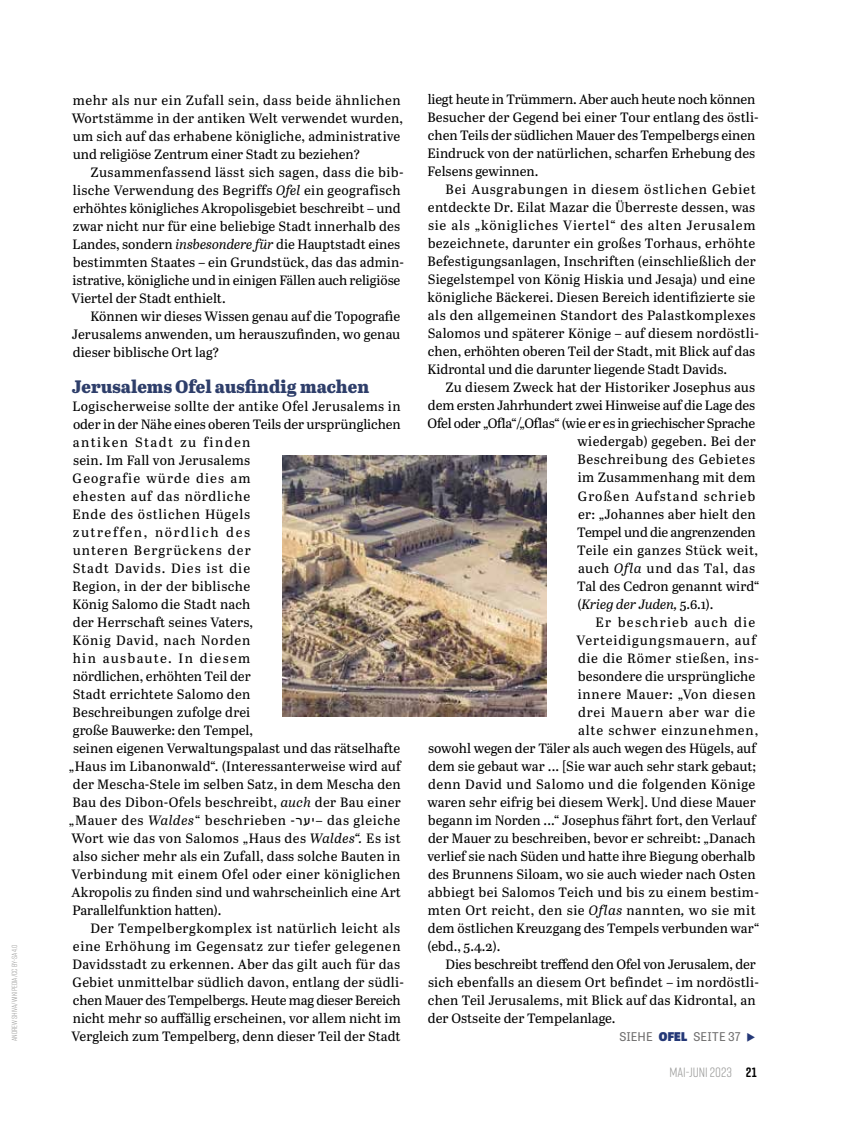
<style>
.page{position:relative;width:864px;height:1136px;background:#fff}
.page>*{position:absolute;margin:0;border:0;box-sizing:border-box;transform-origin:0 0}
.t1{font:800 18px "Abril Text";color:#2e3e6a}
.t2{font:13.5px/18px "Abril Text";letter-spacing:.01em;color:#000}
.t3{font:13.5px "Abril Text";letter-spacing:-.01em;color:#000}
.t4{font:13.5px "Abril Text";letter-spacing:.035em;color:#000}
.t5{font:13.5px "Abril Text";letter-spacing:.045em;color:#000}
.t6{font:13.5px "Abril Text";letter-spacing:.05em;color:#000}
.t7{font:13.5px "Abril Text";letter-spacing:-.015em;color:#000}
.t8{font:13.5px "Abril Text";letter-spacing:.04em;color:#000}
.t9{font:13.5px "Abril Text";letter-spacing:-.02em;color:#000}
.t10{font:13.5px "Abril Text";letter-spacing:.03em;color:#000}
.t11{font:13.5px "Abril Text";letter-spacing:.07em;color:#000}
.t12{font:italic 13.5px "Abril Text";letter-spacing:-.01em;color:#000}
.t13{font:13.5px "Abril Text";letter-spacing:.105em;color:#000}
.t14{font:13.5px "Abril Text";letter-spacing:.085em;color:#000}
.t15{font:13.5px "Abril Text";letter-spacing:.095em;color:#000}
.t16{font:13.5px "Abril Text";letter-spacing:.09em;color:#000}
.t17{font:13.5px "Rift Soft";color:#9d9d9c}
.t18{font:12px "Tablet Gothic";letter-spacing:.015em;color:#706f6f}
.t19{font:7.5px "Rift Soft";color:#9d9d9c}
.s1{font-style:italic}
.s2{font-family:"Arial Hebrew"}
.s3{font-style:normal}
.s4{font-weight:800;color:#243877}
.s5{color:#243877}
.s6{font-weight:700;color:#000}
</style>
<div class="page">
<img style="left:282px;top:455px;width:264px;height:261px">
<p class="t19" style="left:9px;top:1040px;width:98px;rotate:-90deg">ANDREW SHIVA/WIKIPEDIA/CC BY-SA 4.0</p>
<p class="t2" style="left:72px;top:90px;width:333px">mehr als nur ein Zufall sein, dass beide ähnlichen Wortstämme in der antiken Welt verwendet wurden, um sich auf das erhabene königliche, administrative und religiöse Zentrum einer Stadt zu beziehen?</p>
<p class="t2" style="left:71px;top:162px;width:334px;text-indent:19px">Zusammenfassend lässt sich sagen, dass die bib&shy;lische Verwendung des Begriffs <span class="s1">Ofel</span> ein geografisch erhöhtes königliches Akropolisgebiet beschreibt – und zwar nicht nur für eine beliebige Stadt innerhalb des Landes, sondern <span class="s1">insbesondere für</span> die Hauptstadt eines bestimmten Staates – ein Grundstück, das das admin&shy;istrative, königliche und in einigen Fällen auch religiöse Viertel der Stadt enthielt.</p>
<p class="t2" style="left:72px;top:306px;width:330px;text-align:justify;text-indent:19px">Können wir dieses Wissen genau auf die Topografie Jerusalems anwenden, um herauszufinden, wo genau dieser biblische Ort lag?</p>
<h1 class="t1" style="left:72px;top:373px;width:298px">Jerusalems Ofel ausfindig machen</h1>
<p class="t2" style="left:72px;top:396px;width:329px">Logischerweise sollte der antike Ofel Jerusalems in</p>
<p class="t2" style="left:73px;top:414px;width:329px">oder in der Nähe eines oberen Teils der ursprünglichen</p>
<p class="t13" style="left:73px;top:432px;width:179px">antiken Stadt zu finden</p>
<p class="t2" style="left:73px;top:450px;width:178px">sein. Im Fall von Jerusalems</p>
<p class="t14" style="left:73px;top:468px;width:179px">Geografie würde dies am</p>
<p class="t2" style="left:73px;top:486px;width:179px">ehesten auf das nördliche</p>
<p class="t2" style="left:72px;top:504px;width:179px">Ende des östlichen Hügels</p>
<p class="t2" style="left:73px;top:522px;width:179px">zutreffen, nördlich des</p>
<p class="t2" style="left:73px;top:540px;width:179px">unteren Bergrückens der</p>
<p class="t11" style="left:73px;top:558px;width:179px">Stadt Davids. Dies ist die</p>
<p class="t10" style="left:72px;top:576px;width:179px">Region, in der der biblische</p>
<p class="t2" style="left:72px;top:594px;width:179px">König Salomo die Stadt nach</p>
<p class="t2" style="left:73px;top:612px;width:181px">der Herrschaft seines Vaters,</p>
<p class="t6" style="left:72px;top:630px;width:179px">König David, nach Norden</p>
<p class="t15" style="left:73px;top:648px;width:179px">hin ausbaute. In diesem</p>
<p class="t2" style="left:73px;top:666px;width:179px">nördlichen, erhöhten Teil der</p>
<p class="t2" style="left:73px;top:684px;width:179px">Stadt errichtete Salomo den</p>
<p class="t2" style="left:72px;top:702px;width:179px">Beschreibungen zufolge drei</p>
<p class="t3" style="left:73px;top:720px;width:181px">große Bauwerke: den Tempel,</p>
<p class="t2" style="left:73px;top:738px;width:328px">seinen eigenen Verwaltungspalast und das rätselhafte</p>
<p class="t2" style="left:69px;top:756px;width:334px">„Haus im Libanonwald“. (Interessanterweise wird auf</p>
<p class="t2" style="left:73px;top:774px;width:329px">der Mescha-Stele im selben Satz, in dem Mescha den</p>
<p class="t2" style="left:72px;top:792px;width:330px">Bau des Dibon-Ofels beschreibt, <span class="s1">auch</span> der Bau einer</p>
<p class="t5" style="left:69px;top:810px;width:333px">„Mauer des <span class="s1">Waldes</span>“ beschrieben - <span class="s2">יער</span> – das gleiche</p>
<p class="t2" style="left:72px;top:828px;width:330px">Wort wie das von Salomos „Haus des <span class="s1">Waldes“.</span> Es ist</p>
<p class="t2" style="left:73px;top:846px;width:329px">also sicher mehr als ein Zufall, dass solche Bauten in</p>
<p class="t4" style="left:71px;top:864px;width:330px">Verbindung mit einem Ofel oder einer königlichen</p>
<p class="t2" style="left:72px;top:882px;width:331px">Akropolis zu finden sind und wahrscheinlich eine Art</p>
<p class="t2" style="left:72px;top:900px;width:151px">Parallelfunktion hatten).</p>
<p class="t4" style="left:90px;top:918px;width:311px">Der Tempelbergkomplex ist natürlich leicht als</p>
<p class="t5" style="left:73px;top:936px;width:329px">eine Erhöhung im Gegensatz zur tiefer gelegenen</p>
<p class="t2" style="left:72px;top:954px;width:329px">Davidsstadt zu erkennen. Aber das gilt auch für das</p>
<p class="t2" style="left:73px;top:972px;width:333px">Gebiet unmittelbar südlich davon, entlang der südli-</p>
<p class="t7" style="left:73px;top:990px;width:329px">chen Mauer des Tempelbergs. Heute mag dieser Bereich</p>
<p class="t2" style="left:73px;top:1008px;width:329px">nicht mehr so auffällig erscheinen, vor allem nicht im</p>
<p class="t2" style="left:71px;top:1026px;width:330px">Vergleich zum Tempelberg, denn dieser Teil der Stadt</p>
<p class="t2" style="left:427px;top:90px;width:333px">liegt heute in Trümmern. Aber auch heute noch können Besucher der Gegend bei einer Tour entlang des östli&shy;chen Teils der südlichen Mauer des Tempelbergs einen Eindruck von der natürlichen, scharfen Erhebung des Felsens gewinnen.</p>
<p class="t2" style="left:427px;top:180px;width:333px;text-indent:18px">Bei Ausgrabungen in diesem östlichen Gebiet entdeckte Dr. Eilat Mazar die Überreste dessen, was sie als „königliches Viertel“ des alten Jerusalem bezeichnete, darunter ein großes Torhaus, erhöhte Befestigungsanlagen, Inschriften (einschließlich der Siegelstempel von König Hiskia und Jesaja) und eine königliche Bäckerei. Diesen Bereich identifizierte sie als den allgemeinen Standort des Palastkomplexes Salomos und späterer Könige – auf diesem nordöstli&shy;chen, erhöhten oberen Teil der Stadt, mit Blick auf das Kidrontal und die darunter liegende Stadt Davids.</p>
<p class="t2" style="left:445px;top:378px;width:311px">Zu diesem Zweck hat der Historiker Josephus aus</p>
<p class="t3" style="left:428px;top:396px;width:328px">dem ersten Jahrhundert zwei Hinweise auf die Lage des</p>
<p class="t9" style="left:427px;top:414px;width:329px">Ofel oder „Ofla“/„Oflas“ (wie er es in griechischer Sprache</p>
<p class="t2" style="left:577px;top:432px;width:180px">wiedergab) gegeben. Bei der</p>
<p class="t8" style="left:577px;top:450px;width:179px">Beschreibung des Gebietes</p>
<p class="t2" style="left:577px;top:468px;width:179px">im Zusammenhang mit dem</p>
<p class="t2" style="left:577px;top:486px;width:179px">Großen Aufstand schrieb</p>
<p class="t2" style="left:578px;top:504px;width:179px">er: „Johannes aber hielt den</p>
<p class="t7" style="left:577px;top:522px;width:180px">Tempel und die angrenzenden</p>
<p class="t10" style="left:577px;top:540px;width:182px">Teile ein ganzes Stück weit,</p>
<p class="t6" style="left:578px;top:558px;width:179px">auch <span class="s1">Ofla</span> und das Tal, das</p>
<p class="t2" style="left:577px;top:576px;width:183px">Tal des Cedron genannt wird“</p>
<p class="t12" style="left:577px;top:594px;width:137px"><span class="s3">(</span>Krieg der Juden, <span class="s3">5.6.1).</span></p>
<p class="t16" style="left:595px;top:612px;width:161px">Er beschrieb auch die</p>
<p class="t6" style="left:576px;top:630px;width:182px">Verteidigungsmauern, auf</p>
<p class="t5" style="left:578px;top:648px;width:182px">die die Römer stießen, ins-</p>
<p class="t2" style="left:577px;top:666px;width:179px">besondere die ursprüngliche</p>
<p class="t6" style="left:577px;top:684px;width:179px">innere Mauer: „Von diesen</p>
<p class="t11" style="left:578px;top:702px;width:179px">drei Mauern aber war die</p>
<p class="t2" style="left:578px;top:720px;width:181px">alte schwer einzunehmen,</p>
<p class="t3" style="left:428px;top:738px;width:330px">sowohl wegen der Täler als auch wegen des Hügels, auf</p>
<p class="t2" style="left:428px;top:756px;width:329px">dem sie gebaut war ... [Sie war auch sehr stark gebaut;</p>
<p class="t8" style="left:428px;top:774px;width:329px">denn David und Salomo und die folgenden Könige</p>
<p class="t2" style="left:427px;top:792px;width:330px">waren sehr eifrig bei diesem Werk]. Und diese Mauer</p>
<p class="t2" style="left:427px;top:810px;width:330px">begann im Norden ...“ Josephus fährt fort, den Verlauf</p>
<p class="t2" style="left:428px;top:828px;width:329px">der Mauer zu beschreiben, bevor er schreibt: „Danach</p>
<p class="t2" style="left:427px;top:846px;width:329px">verlief sie nach Süden und hatte ihre Biegung oberhalb</p>
<p class="t2" style="left:428px;top:864px;width:329px">des Brunnens Siloam, wo sie auch wieder nach Osten</p>
<p class="t2" style="left:428px;top:882px;width:332px">abbiegt bei Salomos Teich und bis zu einem bestim-</p>
<p class="t4" style="left:427px;top:900px;width:329px">mten Ort reicht, den sie <span class="s1">Oflas</span> nannten<span class="s1">,</span> wo sie mit</p>
<p class="t2" style="left:428px;top:918px;width:332px">dem östlichen Kreuzgang des Tempels verbunden war“</p>
<p class="t2" style="left:427px;top:936px;width:74px">(ebd., 5.4.2).</p>
<p class="t3" style="left:445px;top:954px;width:312px">Dies beschreibt treffend den Ofel von Jerusalem, der</p>
<p class="t2" style="left:428px;top:972px;width:332px">sich ebenfalls an diesem Ort befindet – im nordöstli-</p>
<p class="t2" style="left:428px;top:990px;width:329px">chen Teil Jerusalems, mit Blick auf das Kidrontal, an</p>
<p class="t2" style="left:428px;top:1008px;width:189px">der Ostseite der Tempelanlage.</p>
<p class="t18" style="left:619px;top:1028px;width:138px">SIEHE <span class="s4">OFEL</span> SEITE 37 <span class="s5">◆</span></p>
<p class="t17" style="left:669px;top:1062px;width:89px">MAI-JUNI 2023 <span class="s6">21</span></p>
</div>
